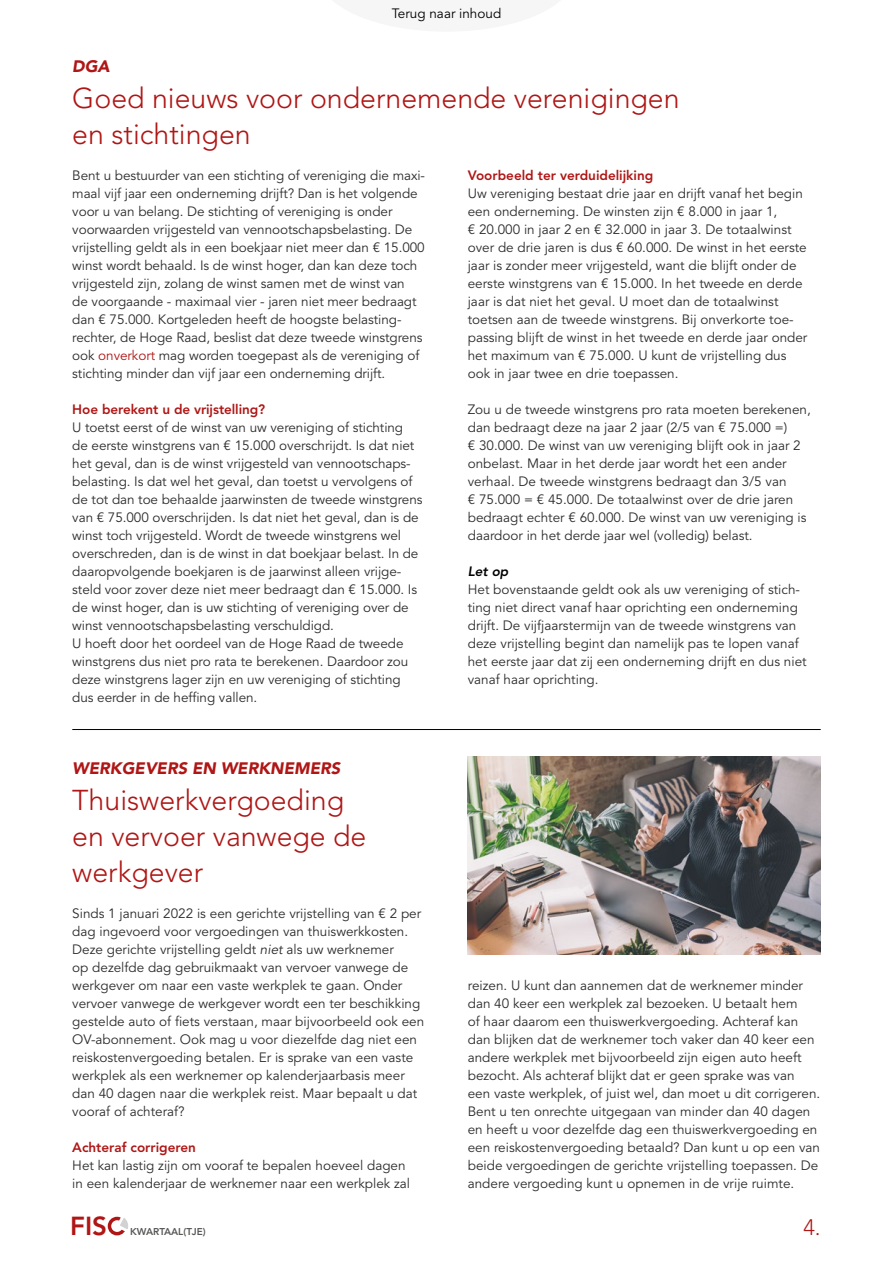
<style>
.page{position:relative;width:893px;height:1263px;background:#fff}
.page>*{position:absolute;margin:0;border:0;box-sizing:border-box;transform-origin:0 0}
.t1{font:300 28.5px/36px "Avenir LT";color:#af1615}
.t2{font:800 25.95px "Avenir LT";color:#af1615}
.t3{font:300 22.2px "Avenir LT";color:#af1615}
.t4{font:italic 900 16.5px "Avenir LT";color:#af1615}
.t5{font:13.5px/18px "Avenir LT";color:#2c2c2c}
.t6{font:800 13.5px "Avenir LT";color:#af1615}
.t7{font:13.5px "Avenir LT";color:#000}
.t8{font:italic 800 13.5px "Avenir LT";color:#000}
.t9{font:800 9.9px "Avenir LT";color:#575756}
.s1{color:#af1615}
.s2{font-style:italic;color:#282827}
</style>
<div class="page">
<div style="left:108px;top:1217px;width:18px;height:18px;border:3px solid #af1615;border-radius:50%"></div>
<svg style="left:114px;top:1216px;width:14px;height:19px"></svg>
<hr style="left:72px;top:729px;width:749px;height:1px;background:#000">
<img style="left:468px;top:756px;width:353px;height:198px">
<p class="t7" style="left:392px;top:5px;width:111px">Terug naar inhoud</p>
<p class="t4" style="left:72px;top:56px;width:39px">DGA</p>
<h1 class="t1" style="left:72px;top:80px;width:609px">Goed nieuws voor ondernemende verenigingen en stichtingen</h1>
<p class="t5" style="left:72px;top:167px;width:354px">Bent u bestuurder van een stichting of vereniging die maxi&shy;maal vijf jaar een onderneming drijft? Dan is het volgende voor u van belang. De stichting of vereniging is onder voorwaarden vrijgesteld van vennootschapsbelasting. De vrijstelling geldt als in een boekjaar niet meer dan € 15.000 winst wordt behaald. Is de winst hoger, dan kan deze toch vrijgesteld zijn, zolang de winst samen met de winst van<br>de voorgaande - maximaal vier - jaren niet meer bedraagt dan € 75.000. Kortgeleden heeft de hoogste belasting&shy;rechter, de Hoge Raad, beslist dat deze tweede winstgrens ook <span class="s1">onverkort</span> mag worden toegepast als de vereniging of stichting minder dan vijf jaar een onderneming drijft.</p>
<p class="t6" style="left:72px;top:401px;width:195px">Hoe berekent u de vrijstelling?</p>
<p class="t5" style="left:72px;top:419px;width:352px">U toetst eerst of de winst van uw vereniging of stichting<br>de eerste winstgrens van € 15.000 overschrijdt. Is dat niet het geval, dan is de winst vrijgesteld van vennootschaps&shy;belasting. Is dat wel het geval, dan toetst u vervolgens of de tot dan toe behaalde jaarwinsten de tweede winstgrens van € 75.000 overschrijden. Is dat niet het geval, dan is de winst toch vrijgesteld. Wordt de tweede winstgrens wel overschreden, dan is de winst in dat boekjaar belast. In de daaropvolgende boekjaren is de jaarwinst alleen vrijge&shy;steld voor zover deze niet meer bedraagt dan € 15.000. Is de winst hoger, dan is uw stichting of vereniging over de winst vennootschapsbelasting verschuldigd.<br>U hoeft door het oordeel van de Hoge Raad de tweede winstgrens dus niet pro rata te berekenen. Daardoor zou deze winstgrens lager zijn en uw vereniging of stichting dus eerder in de heffing vallen.</p>
<p class="t4" style="left:72px;top:758px;width:269px">WERKGEVERS EN WERKNEMERS</p>
<h1 class="t1" style="left:72px;top:782px;width:296px">Thuiswerkvergoeding en vervoer vanwege de werkgever</h1>
<p class="t5" style="left:72px;top:905px;width:354px">Sinds 1 januari 2022 is een gerichte vrijstelling van € 2 per dag ingevoerd voor vergoedingen van thuiswerkkosten.<br>Deze gerichte vrijstelling geldt <span class="s2">niet</span> als uw werknemer<br>op dezelfde dag gebruikmaakt van vervoer vanwege de werkgever om naar een vaste werkplek te gaan. Onder vervoer vanwege de werkgever wordt een ter beschikking gestelde auto of fiets verstaan, maar bijvoorbeeld ook een OV-abonnement. Ook mag u voor diezelfde dag niet een reiskostenvergoeding betalen. Er is sprake van een vaste werkplek als een werknemer op kalenderjaarbasis meer dan 40 dagen naar die werkplek reist. Maar bepaalt u dat vooraf of achteraf?</p>
<p class="t6" style="left:72px;top:1139px;width:125px">Achteraf corrigeren</p>
<p class="t5" style="left:72px;top:1157px;width:339px">Het kan lastig zijn om vooraf te bepalen hoeveel dagen in een kalenderjaar de werknemer naar een werkplek zal</p>
<p class="t6" style="left:468px;top:167px;width:187px">Voorbeeld ter verduidelijking</p>
<p class="t5" style="left:468px;top:185px;width:341px">Uw vereniging bestaat drie jaar en drijft vanaf het begin een onderneming. De winsten zijn € 8.000 in jaar 1,<br>€ 20.000 in jaar 2 en € 32.000 in jaar 3. De totaalwinst over de drie jaren is dus € 60.000. De winst in het eerste jaar is zonder meer vrijgesteld, want die blijft onder de eerste winstgrens van € 15.000. In het tweede en derde jaar is dat niet het geval. U moet dan de totaalwinst toetsen aan de tweede winstgrens. Bij onverkorte toe&shy;passing blijft de winst in het tweede en derde jaar onder het maximum van € 75.000. U kunt de vrijstelling dus ook in jaar twee en drie toepassen.</p>
<p class="t5" style="left:468px;top:401px;width:345px">Zou u de tweede winstgrens pro rata moeten berekenen, dan bedraagt deze na jaar 2 jaar (2/5 van € 75.000 =)<br>€ 30.000. De winst van uw vereniging blijft ook in jaar 2 onbelast. Maar in het derde jaar wordt het een ander verhaal. De tweede winstgrens bedraagt dan 3/5 van<br>€ 75.000 = € 45.000. De totaalwinst over de drie jaren bedraagt echter € 60.000. De winst van uw vereniging is daardoor in het derde jaar wel (volledig) belast.</p>
<p class="t8" style="left:468px;top:563px;width:42px">Let op</p>
<p class="t5" style="left:468px;top:581px;width:340px">Het bovenstaande geldt ook als uw vereniging of stich&shy;ting niet direct vanaf haar oprichting een onderneming drijft. De vijfjaarstermijn van de tweede winstgrens van deze vrijstelling begint dan namelijk pas te lopen vanaf het eerste jaar dat zij een onderneming drijft en dus niet vanaf haar oprichting.</p>
<p class="t5" style="left:468px;top:977px;width:354px">reizen. U kunt dan aannemen dat de werknemer minder dan 40 keer een werkplek zal bezoeken. U betaalt hem<br>of haar daarom een thuiswerkvergoeding. Achteraf kan dan blijken dat de werknemer toch vaker dan 40 keer een andere werkplek met bijvoorbeeld zijn eigen auto heeft bezocht. Als achteraf blijkt dat er geen sprake was van een vaste werkplek, of juist wel, dan moet u dit corrigeren.<br>Bent u ten onrechte uitgegaan van minder dan 40 dagen en heeft u voor dezelfde dag een thuiswerkvergoeding en een reiskostenvergoeding betaald? Dan kunt u op een van beide vergoedingen de gerichte vrijstelling toepassen. De andere vergoeding kunt u opnemen in de vrije ruimte.</p>
<h2 class="t2" style="left:70px;top:1210px;width:38px">FIS</h2>
<p class="t9" style="left:130px;top:1226px;width:77px">KWARTAAL(TJE)</p>
<h3 class="t3" style="left:803px;top:1214px;width:19px">4.</h3>
</div>
